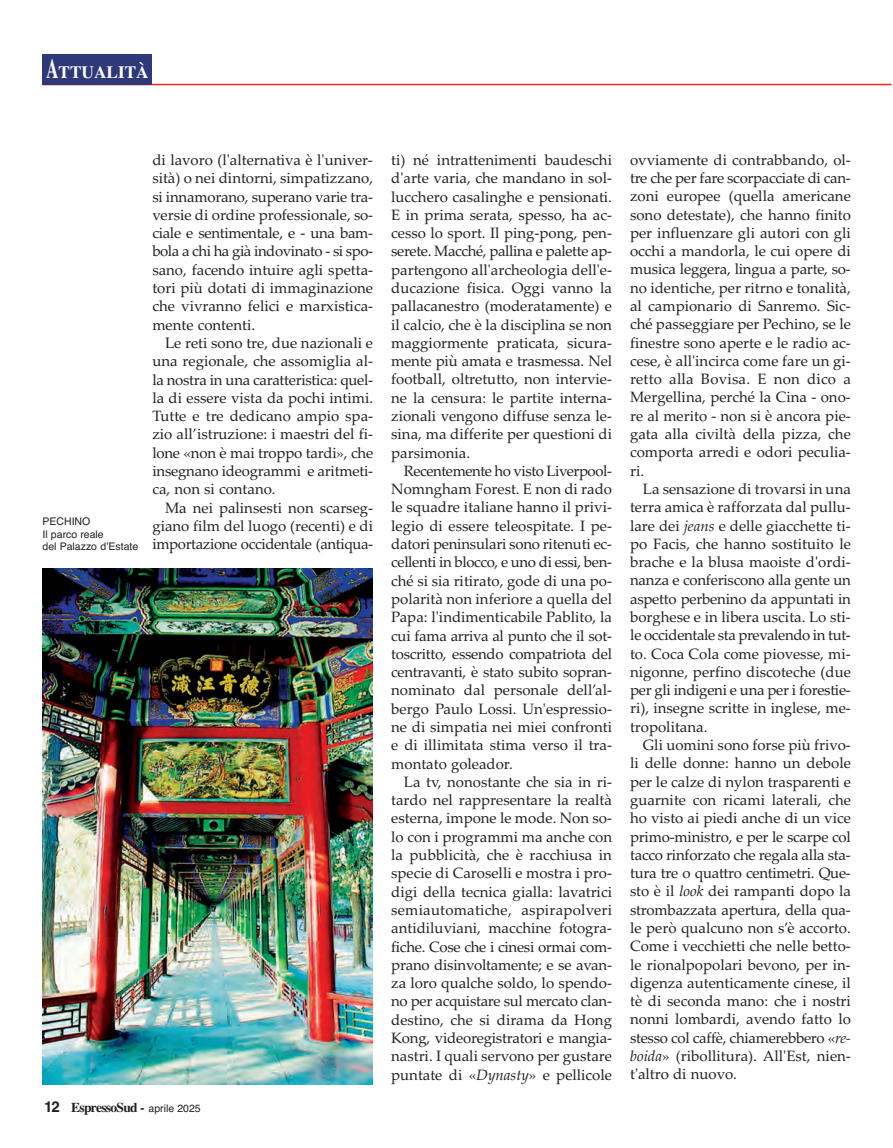
<style>
.page{position:relative;width:893px;height:1148px;background:#fff}
.page>*{position:absolute;margin:0;border:0;box-sizing:border-box;transform-origin:0 0}
.t1{font:700 17.25px "Times";color:#fff}
.t2{font:15px/18.3px "Palatino Linotype";color:#231f20;text-align:justify}
.t3{font:700 13.5px "Times";letter-spacing:-.05em;color:#231f20}
.t4{font:10.5px/12.6px "Helvetica";color:#231f20}
.s1{font-size:27.6px}
.s2{font-family:"Helvetica";font-size:15px}
.s3{font-family:"Helvetica";font-weight:400;font-size:10.5px}
.s4{font-style:italic}
</style>
<div class="page">
<hr style="left:43px;top:84px;width:848px;height:1px;background:#ea2924">
<img style="left:43px;top:568px;width:329px;height:516px">
<div style="left:43px;top:54px;width:109px;height:31px;background:#2d3979"></div>
<p class="t1" style="left:46px;top:66px;width:104px"><span class="s1">A</span>TTUALITÀ</p>
<p class="t4" style="left:43px;top:516px;width:97px">PECHINO<br>Il parco reale<br>del Palazzo d’Estate</p>
<p class="t2" style="left:152px;top:152px;width:222px">di lavoro (l'alternativa è l'univer&shy;sità) o nei dintorni, simpatizzano, si innamorano, superano varie tra&shy;versie di ordine professionale, so&shy;ciale e sentimentale, e - una bam&shy;bola a chi ha già indovinato - si spo&shy;sano, facendo intuire agli spetta&shy;tori più dotati di immaginazione che vivranno felici e marxistica&shy;mente contenti.</p>
<p class="t2" style="left:152px;top:335px;width:222px;text-indent:13px">Le reti sono tre, due nazionali e una regionale, che assomiglia al&shy;la nostra in una caratteristica: quel&shy;la di essere vista da pochi intimi.<br>Tutte e tre dedicano ampio spa&shy;zio all’istruzione: i maestri del fi&shy;lone «non è mai troppo tardi», che insegnano ideogrammi e aritmeti&shy;ca, non si contano.</p>
<p class="t2" style="left:152px;top:500px;width:222px;text-indent:13px">Ma nei palinsesti non scarseg&shy;giano film del luogo (recenti) e di importazione occidentale (antiqua-</p>
<p class="t3" style="left:44px;top:1102px;width:158px"><span class="s2">12</span> EspressoSud - <span class="s3">aprile 2025</span></p>
<p class="t2" style="left:391px;top:152px;width:222px">ti) né intrattenimenti baudeschi d'arte varia, che mandano in sol&shy;lucchero casalinghe e pensionati.<br>E in prima serata, spesso, ha ac&shy;cesso lo sport. Il ping-pong, pen&shy;serete. Macché, pallina e palette ap&shy;partengono all'archeologia dell'e&shy;ducazione fisica. Oggi vanno la pallacanestro (moderatamente) e il calcio, che è la disciplina se non maggiormente praticata, sicura&shy;mente più amata e trasmessa. Nel football, oltretutto, non intervie&shy;ne la censura: le partite interna&shy;zionali vengono diffuse senza le&shy;sina, ma differite per questioni di parsimonia.</p>
<p class="t2" style="left:391px;top:463px;width:222px;text-indent:13px">Recentemente ho visto Liverpool-Nomngham Forest. E non di rado le squadre italiane hanno il privi&shy;legio di essere teleospitate. I pe&shy;datori peninsulari sono ritenuti ec&shy;cellenti in blocco, e uno di essi, ben&shy;ché si sia ritirato, gode di una po&shy;polarità non inferiore a quella del Papa: l'indimenticabile Pablito, la cui fama arriva al punto che il sot&shy;toscritto, essendo compatriota del centravanti, è stato subito sopran&shy;nominato dal personale dell’al&shy;bergo Paulo Lossi. Un'espressio&shy;ne di simpatia nei miei confronti e di illimitata stima verso il tra&shy;montato goleador.</p>
<p class="t2" style="left:391px;top:774px;width:222px;text-indent:13px">La tv, nonostante che sia in ri&shy;tardo nel rappresentare la realtà esterna, impone le mode. Non so&shy;lo con i programmi ma anche con la pubblicità, che è racchiusa in specie di Caroselli e mostra i pro&shy;digi della tecnica gialla: lavatrici semiautomatiche, aspirapolveri antidiluviani, macchine fotogra&shy;fiche. Cose che i cinesi ormai com&shy;prano disinvoltamente; e se avan&shy;za loro qualche soldo, lo spendo&shy;no per acquistare sul mercato clan&shy;destino, che si dirama da Hong Kong, videoregistratori e mangia&shy;nastri. I quali servono per gustare puntate di «<span class="s4">Dynasty</span>» e pellicole</p>
<p class="t2" style="left:630px;top:152px;width:222px">ovviamente di contrabbando, ol&shy;tre che per fare scorpacciate di can&shy;zoni europee (quella americane sono detestate), che hanno finito per influenzare gli autori con gli occhi a mandorla, le cui opere di musica leggera, lingua a parte, so&shy;no identiche, per ritrno e tonalità, al campionario di Sanremo. Sic&shy;ché passeggiare per Pechino, se le finestre sono aperte e le radio ac&shy;cese, è all'incirca come fare un gi&shy;retto alla Bovisa. E non dico a Mergellina, perché la Cina - ono&shy;re al merito - non si è ancora pie&shy;gata alla civiltà della pizza, che comporta arredi e odori peculia&shy;ri.</p>
<p class="t2" style="left:630px;top:481px;width:222px;text-indent:13px">La sensazione di trovarsi in una terra amica è rafforzata dal pullu&shy;lare dei <span class="s4">jeans</span> e delle giacchette ti&shy;po Facis, che hanno sostituito le brache e la blusa maoiste d'ordi&shy;nanza e conferiscono alla gente un aspetto perbenino da appuntati in borghese e in libera uscita. Lo sti&shy;le occidentale sta prevalendo in tut&shy;to. Coca Cola come piovesse, mi&shy;nigonne, perfino discoteche (due per gli indigeni e una per i forestie&shy;ri), insegne scritte in inglese, me&shy;tropolitana.</p>
<p class="t2" style="left:630px;top:737px;width:222px;text-indent:13px">Gli uomini sono forse più frivo&shy;li delle donne: hanno un debole per le calze di nylon trasparenti e guarnite con ricami laterali, che ho visto ai piedi anche di un vice primo-ministro, e per le scarpe col tacco rinforzato che regala alla sta&shy;tura tre o quattro centimetri. Que&shy;sto è il <span class="s4">look</span> dei rampanti dopo la strombazzata apertura, della qua&shy;le però qualcuno non s’è accorto.<br>Come i vecchietti che nelle betto&shy;le rionalpopolari bevono, per in&shy;digenza autenticamente cinese, il tè di seconda mano: che i nostri nonni lombardi, avendo fatto lo stesso col caffè, chiamerebbero «<span class="s4">re&shy;boida</span>» (ribollitura). All'Est, nien&shy;t'altro di nuovo.</p>
</div>
